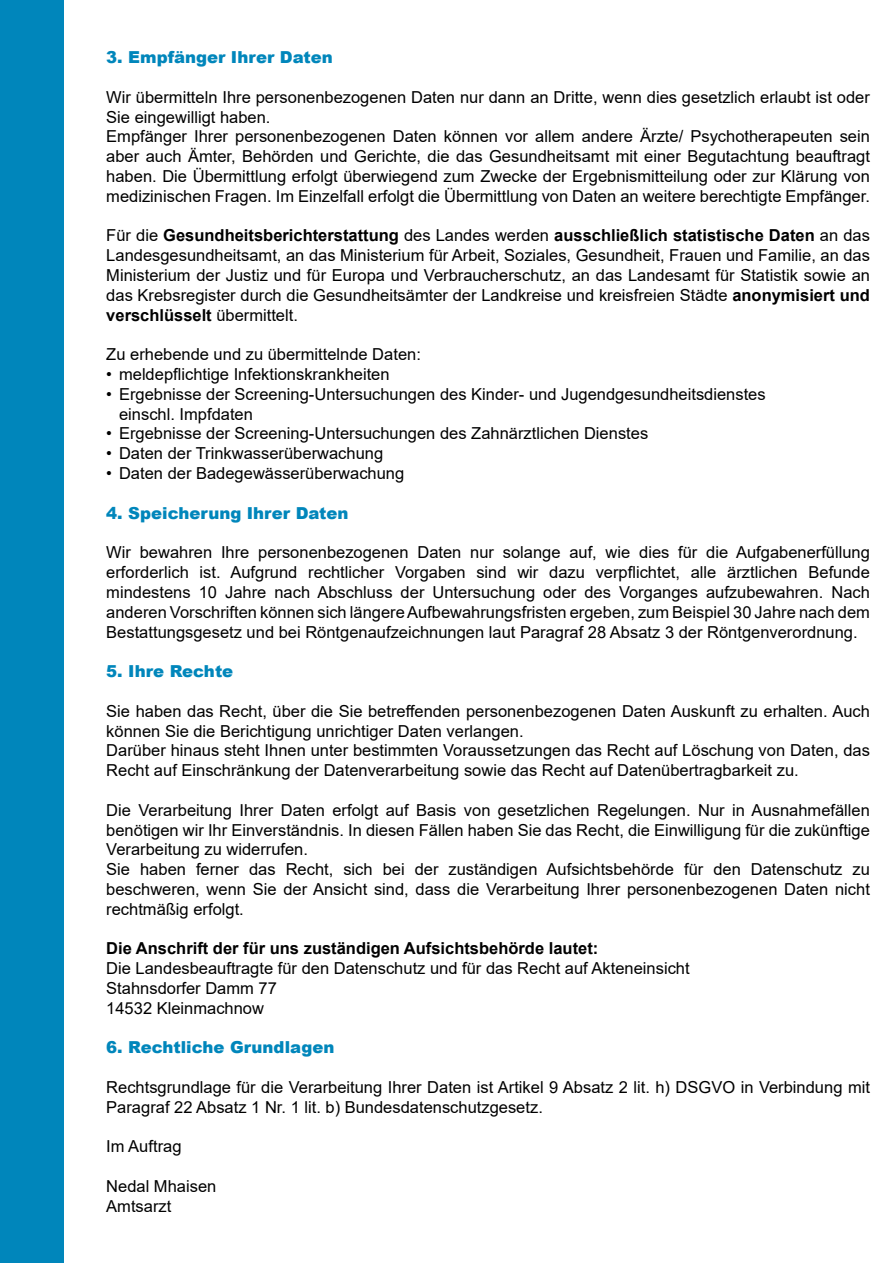
<style>
.page{position:relative;width:893px;height:1263px;background:#fff}
.page>*{position:absolute;margin:0;border:0;box-sizing:border-box;transform-origin:0 0}
.t1{font:16.5px/19.8px "Arial";color:#000}
.t2{font:900 16.5px "Arial";color:#0086bb}
.t3{font:700 16.5px "Arial";color:#000}
.s1{font-weight:700}
</style>
<div class="page">
<div style="left:0;top:0;width:64px;height:1263px;background:#0086bb"></div>
<p class="t2" style="left:106px;top:45px;width:228px">3. Empfänger Ihrer Daten</p>
<p class="t1" style="left:106px;top:87px;width:765px">Wir übermitteln Ihre personenbezogenen Daten nur dann an Dritte, wenn dies gesetzlich erlaubt ist oder Sie eingewilligt haben.<br>Empfänger Ihrer personenbezogenen Daten können vor allem andere Ärzte/ Psychotherapeuten sein aber auch Ämter, Behörden und Gerichte, die das Gesundheitsamt mit einer Begutachtung beauftragt haben. Die Übermittlung erfolgt überwiegend zum Zwecke der Ergebnismitteilung oder zur Klärung von medizinischen Fragen. Im Einzelfall erfolgt die Übermittlung von Daten an weitere berechtigte Empfänger.</p>
<p class="t1" style="left:106px;top:226px;width:765px;text-align:justify">Für die <span class="s1">Gesundheitsberichterstattung</span> des Landes werden <span class="s1">ausschließlich statistische Daten</span> an das Landesgesundheitsamt, an das Ministerium für Arbeit, Soziales, Gesundheit, Frauen und Familie, an das Ministerium der Justiz und für Europa und Verbraucherschutz, an das Landesamt für Statistik sowie an das Krebsregister durch die Gesundheitsämter der Landkreise und kreisfreien Städte <span class="s1">anonymisiert und verschlüsselt</span> übermittelt.</p>
<p class="t1" style="left:106px;top:344px;width:316px">Zu erhebende und zu übermittelnde Daten:</p>
<p class="t1" style="left:106px;top:364px;width:285px">• meldepflichtige Infektionskrankheiten</p>
<p class="t1" style="left:119px;top:384px;width:648px;text-indent:-13px">• Ergebnisse der Screening-Untersuchungen des Kinder- und Jugendgesundheitsdienstes einschl. Impfdaten</p>
<p class="t1" style="left:106px;top:424px;width:543px">• Ergebnisse der Screening-Untersuchungen des Zahnärztlichen Dienstes</p>
<p class="t1" style="left:106px;top:443px;width:278px">• Daten der Trinkwasserüberwachung</p>
<p class="t1" style="left:106px;top:463px;width:299px">• Daten der Badegewässerüberwachung</p>
<p class="t2" style="left:106px;top:501px;width:244px">4. Speicherung Ihrer Daten</p>
<p class="t1" style="left:106px;top:542px;width:765px;text-align:justify">Wir bewahren Ihre personenbezogenen Daten nur solange auf, wie dies für die Aufgabenerfüllung erforderlich ist. Aufgrund rechtlicher Vorgaben sind wir dazu verpflichtet, alle ärztlichen Befunde mindestens 10 Jahre nach Abschluss der Untersuchung oder des Vorganges aufzubewahren. Nach anderen Vorschriften können sich längere Aufbewahrungsfristen ergeben, zum Beispiel 30 Jahre nach dem Bestattungsgesetz und bei Röntgenaufzeichnungen laut Paragraf 28 Absatz 3 der Röntgenverordnung.</p>
<p class="t2" style="left:106px;top:659px;width:129px">5. Ihre Rechte</p>
<p class="t1" style="left:106px;top:701px;width:765px">Sie haben das Recht, über die Sie betreffenden personenbezogenen Daten Auskunft zu erhalten. Auch können Sie die Berichtigung unrichtiger Daten verlangen.<br>Darüber hinaus steht Ihnen unter bestimmten Voraussetzungen das Recht auf Löschung von Daten, das Recht auf Einschränkung der Datenverarbeitung sowie das Recht auf Datenübertragbarkeit zu.</p>
<p class="t1" style="left:106px;top:800px;width:765px">Die Verarbeitung Ihrer Daten erfolgt auf Basis von gesetzlichen Regelungen. Nur in Ausnahmefällen benötigen wir Ihr Einverständnis. In diesen Fällen haben Sie das Recht, die Einwilligung für die zukünftige Verarbeitung zu widerrufen.<br>Sie haben ferner das Recht, sich bei der zuständigen Aufsichtsbehörde für den Datenschutz zu beschweren, wenn Sie der Ansicht sind, dass die Verarbeitung Ihrer personenbezogenen Daten nicht rechtmäßig erfolgt.</p>
<p class="t3" style="left:106px;top:937px;width:493px">Die Anschrift der für uns zuständigen Aufsichtsbehörde lautet:</p>
<p class="t1" style="left:106px;top:958px;width:585px">Die Landesbeauftragte für den Datenschutz und für das Recht auf Akteneinsicht<br>Stahnsdorfer Damm 77<br>14532 Kleinmachnow</p>
<p class="t2" style="left:106px;top:1035px;width:230px">6. Rechtliche Grundlagen</p>
<p class="t1" style="left:106px;top:1077px;width:765px">Rechtsgrundlage für die Verarbeitung Ihrer Daten ist Artikel 9 Absatz 2 lit. h) DSGVO in Verbindung mit<br>Paragraf 22 Absatz 1 Nr. 1 lit. b) Bundesdatenschutzgesetz.</p>
<p class="t1" style="left:106px;top:1136px;width:77px">Im Auftrag</p>
<p class="t1" style="left:106px;top:1176px;width:112px">Nedal Mhaisen<br>Amtsarzt</p>
</div>
